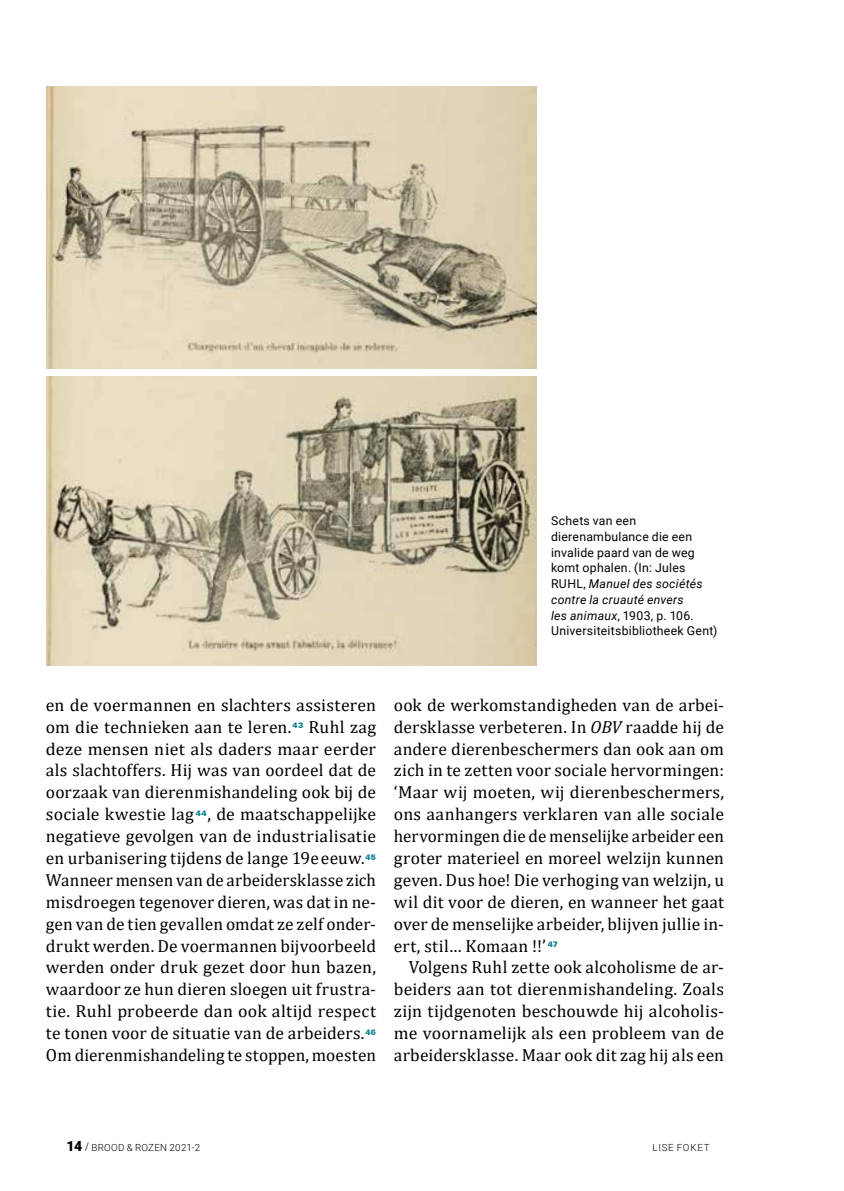
<style>
.page{position:relative;width:844px;height:1191px;background:#fff}
.page>*{position:absolute;margin:0;border:0;box-sizing:border-box;transform-origin:0 0}
.t1{font:17.5px/21.9px "Cambria";letter-spacing:.01em;color:#000;text-align:justify}
.t2{font:12.25px/15.8px "Roboto";letter-spacing:.02em;color:#000}
.t3{font:300 9.8px "Roboto";letter-spacing:.03em;color:#000}
.t4{font:300 9.8px "Roboto";letter-spacing:.075em;color:#000}
.t5{font:900 7.7px "Zurich BT";letter-spacing:.04em;color:#007d8a}
.s1{font-style:italic}
.s2{font-weight:900;font-size:14px}
.s3{font-family:"Zurich BT";font-weight:400;font-size:10.5px}
</style>
<div class="page">
<img style="left:47px;top:377px;width:489px;height:289px">
<img style="left:47px;top:87px;width:489px;height:281px">
<p class="t2" style="left:551px;top:512px;width:168px">Schets van een dierenambulance die een invalide paard van de weg komt ophalen. (In: Jules<br>RUHL, <span class="s1">Manuel des sociétés contre la cruauté envers<br>les animaux</span>, 1903, p. 106.<br>Universiteitsbibliotheek Gent)</p>
<p class="t1" style="left:46px;top:694px;width:331px">en de voermannen en slachters assisteren om die technieken aan te leren.</p>
<p class="t1" style="left:46px;top:715px;width:331px;text-indent:262px">Ruhl zag deze mensen niet als daders maar eerder als slachtoffers. Hij was van oordeel dat de oorzaak van dierenmishandeling ook bij de sociale kwestie lag</p>
<p class="t5" style="left:292px;top:721px;width:12px">43</p>
<p class="t1" style="left:46px;top:803px;width:331px;text-indent:161px">, de maatschappelijke negatieve gevolgen van de industrialisatie en urbanisering tijdens de lange 19eeeuw.</p>
<p class="t5" style="left:196px;top:808px;width:12px">44</p>
<p class="t5" style="left:365px;top:852px;width:12px">45</p>
<p class="t1" style="left:46px;top:869px;width:331px">Wanneer mensen van de arbeidersklasse zich misdroegen tegenover dieren, was dat in ne&shy;gen van de tien gevallen omdat ze zelf onder&shy;drukt werden. De voermannen bijvoorbeeld werden onder druk gezet door hun bazen, waardoor ze hun dieren sloegen uit frustra&shy;tie. Ruhl probeerde dan ook altijd respect te tonen voor de situatie van de arbeiders.</p>
<p class="t5" style="left:365px;top:1027px;width:12px">46</p>
<p class="t1" style="left:46px;top:1044px;width:331px">Om dierenmishandeling te stoppen, moesten</p>
<p class="t1" style="left:394px;top:694px;width:331px">ook de werkomstandigheden van de arbei&shy;dersklasse verbeteren. In <span class="s1">OBV</span> raadde hij de andere dierenbeschermers dan ook aan om zich in te zetten voor sociale hervormingen: ‘Maar wij moeten, wij dierenbeschermers, ons aanhangers verklaren van alle sociale hervormingen die de menselijke arbeider een groter materieel en moreel welzijn kunnen geven. Dus hoe! Die verhoging van welzijn, u wil dit voor de dieren, en wanneer het gaat over de menselijke arbeider, blijven jullie in&shy;ert, stil… Komaan !!’</p>
<p class="t5" style="left:547px;top:939px;width:12px">47</p>
<p class="t1" style="left:394px;top:956px;width:331px;text-indent:15px">Volgens Ruhl zette ook alcoholisme de ar&shy;beiders aan tot dierenmishandeling. Zoals zijn tijdgenoten beschouwde hij alcoholis&shy;me voornamelijk als een probleem van de arbeidersklasse. Maar ook dit zag hij als een</p>
<p class="t3" style="left:66px;top:1140px;width:135px"><span class="s2">14</span> <span class="s3">/</span> BROOD &amp; ROZEN 2021-2</p>
<p class="t4" style="left:652px;top:1140px;width:59px">LISE FOKET</p>
</div>
